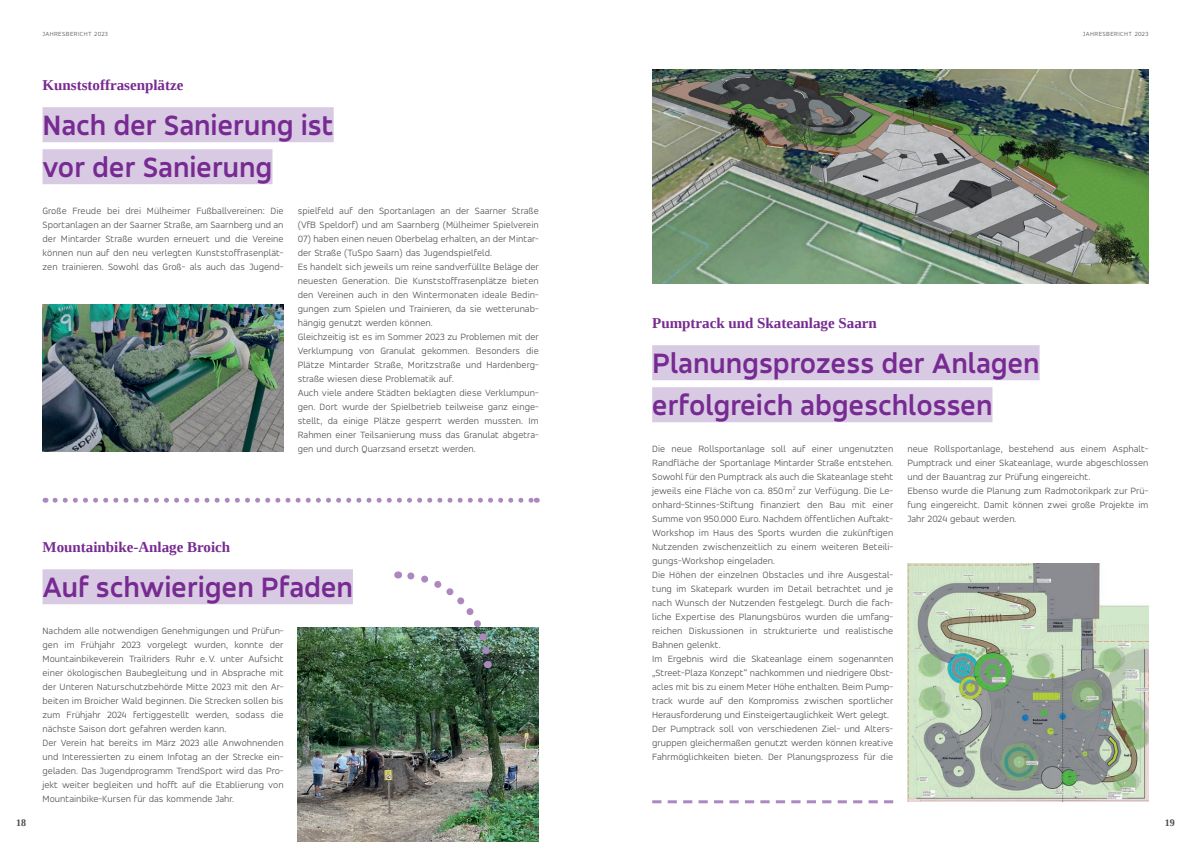
<style>
.page{position:relative;width:1191px;height:842px;background:#fff}
.page>*{position:absolute;margin:0;border:0;box-sizing:border-box;transform-origin:0 0}
.t1{font:700 30px/42px "Accord";color:#772a91}
.t2{font:700 15px "Liberation Serif";color:#772a91}
.t3{font:300 10px/14px "Accord";letter-spacing:.005em;color:#4b4c4d}
.t4{font:700 10px "Liberation Serif";color:#4b4c4d}
.t5{font:300 6.5px "Accord";letter-spacing:.06em;color:#4b4c4d}
</style>
<div class="page">
<img style="left:652px;top:70px;width:496px;height:214px">
<img style="left:907px;top:564px;width:241px;height:238px">
<div style="left:652px;top:345px;width:387px;height:35px;background:#d8cae3"></div>
<div style="left:652px;top:387px;width:340px;height:35px;background:#d8cae3"></div>
<div style="left:43px;top:107px;width:291px;height:35px;background:#d8cae3"></div>
<div style="left:43px;top:149px;width:229px;height:35px;background:#d8cae3"></div>
<img style="left:43px;top:304px;width:240px;height:148px">
<img style="left:298px;top:627px;width:241px;height:215px">
<svg style="left:55px;top:498px;width:482px;height:5px"></svg>
<div style="left:43px;top:569px;width:310px;height:35px;background:#d8cae3"></div>
<svg style="left:652px;top:800px;width:241px;height:3px"></svg>
<img style="left:397px;top:571px;width:97px;height:97px">
<p class="t5" style="left:43px;top:30px;width:67px">JAHRESBERICHT 2023</p>
<p class="t5" style="left:1083px;top:30px;width:67px">JAHRESBERICHT 2023</p>
<h2 class="t2" style="left:43px;top:75px;width:142px">Kunststoffrasenplätze</h2>
<h1 class="t1" style="left:43px;top:103px;width:293px">Nach der Sanierung ist vor der Sanierung</h1>
<p class="t3" style="left:43px;top:203px;width:242px;text-align:justify">Große Freude bei drei Mülheimer Fußballvereinen: Die Sportanlagen an der Saarner Straße, am Saarnberg und an der Mintarder Straße wurden erneuert und die Vereine können nun auf den neu verlegten Kunststoffrasenplät&shy;zen trainieren. Sowohl das Groß- als auch das Jugend-</p>
<p class="t3" style="left:298px;top:203px;width:242px">spielfeld auf den Sportanlagen an der Saarner Straße (VfB Speldorf) und am Saarnberg (Mülheimer Spielverein</p>
<p class="t3" style="left:298px;top:231px;width:242px">07) haben einen neuen Oberbelag erhalten, an der Mintar&shy;der Straße (TuSpo Saarn) das Jugendspielfeld.<br>Es handelt sich jeweils um reine sandverfüllte Beläge der neuesten Generation. Die Kunststoffrasenplätze bieten den Vereinen auch in den Wintermonaten ideale Bedin&shy;gungen zum Spielen und Trainieren, da sie wetterunab&shy;hängig genutzt werden können.<br>Gleichzeitig ist es im Sommer 2023 zu Problemen mit der Verklumpung von Granulat gekommen. Besonders die Plätze Mintarder Straße, Moritzstraße und Hardenberg&shy;straße wiesen diese Problematik auf.<br>Auch viele andere Städten beklagten diese Verklumpun&shy;gen. Dort wurde der Spielbetrieb teilweise ganz einge&shy;stellt, da einige Plätze gesperrt werden mussten. Im Rahmen einer Teilsanierung muss das Granulat abgetra&shy;gen und durch Quarzsand ersetzt werden.</p>
<h2 class="t2" style="left:43px;top:537px;width:189px">Mountainbike-Anlage Broich</h2>
<h1 class="t1" style="left:43px;top:565px;width:312px">Auf schwierigen Pfaden</h1>
<p class="t3" style="left:43px;top:623px;width:242px">Nachdem alle notwendigen Genehmigungen und Prüfun&shy;gen im Frühjahr 2023 vorgelegt wurden, konnte der Mountainbikeverein Trailriders Ruhr e.V. unter Aufsicht einer ökologischen Baubegleitung und in Absprache mit der Unteren Naturschutzbehörde Mitte 2023 mit den Ar&shy;beiten im Broicher Wald beginnen. Die Strecken sollen bis zum Frühjahr 2024 fertiggestellt werden, sodass die nächste Saison dort gefahren werden kann.<br>Der Verein hat bereits im März 2023 alle Anwohnenden und Interessierten zu einem Infotag an der Strecke ein&shy;geladen. Das Jugendprogramm TrendSport wird das Pro&shy;jekt weiter begleiten und hofft auf die Etablierung von Mountainbike-Kursen für das kommende Jahr.</p>
<h2 class="t2" style="left:652px;top:313px;width:226px">Pumptrack und Skateanlage Saarn</h2>
<h1 class="t1" style="left:652px;top:341px;width:389px">Planungsprozess der Anlagen erfolgreich abgeschlossen</h1>
<p class="t3" style="left:652px;top:441px;width:242px">Die neue Rollsportanlage soll auf einer ungenutzten Randfläche der Sportanlage Mintarder Straße entstehen.<br>Sowohl für den Pumptrack als auch die Skateanlage steht jeweils eine Fläche von ca. 850m<sup>2</sup> zur Verfügung. Die Le&shy;onhard-Stinnes-Stiftung finanziert den Bau mit einer Summe von 950.000 Euro. Nachdem öffentlichen Auftakt-Workshop im Haus des Sports wurden die zukünftigen Nutzenden zwischenzeitlich zu einem weiteren Beteili&shy;gungs-Workshop eingeladen.<br>Die Höhen der einzelnen Obstacles und ihre Ausgestal&shy;tung im Skatepark wurden im Detail betrachtet und je nach Wunsch der Nutzenden festgelegt. Durch die fach&shy;liche Expertise des Planungsbüros wurden die umfang&shy;reichen Diskussionen in strukturierte und realistische Bahnen gelenkt.<br>Im Ergebnis wird die Skateanlage einem sogenannten „Street-Plaza Konzept“ nachkommen und niedrigere Obst&shy;acles mit bis zu einem Meter Höhe enthalten. Beim Pump&shy;track wurde auf den Kompromiss zwischen sportlicher Herausforderung und Einsteigertauglichkeit Wert gelegt.<br>Der Pumptrack soll von verschiedenen Ziel- und Alters&shy;gruppen gleichermaßen genutzt werden können kreative Fahrmöglichkeiten bieten. Der Planungsprozess für die</p>
<p class="t3" style="left:907px;top:441px;width:242px">neue Rollsportanlage, bestehend aus einem Asphalt-Pumptrack und einer Skateanlage, wurde abgeschlossen und der Bauantrag zur Prüfung eingereicht.<br>Ebenso wurde die Planung zum Radmotorikpark zur Prü&shy;fung eingereicht. Damit können zwei große Projekte im Jahr 2024 gebaut werden.</p>
<p class="t4" style="left:16px;top:816px;width:11px">18</p>
<p class="t4" style="left:1164px;top:816px;width:11px">19</p>
</div>
